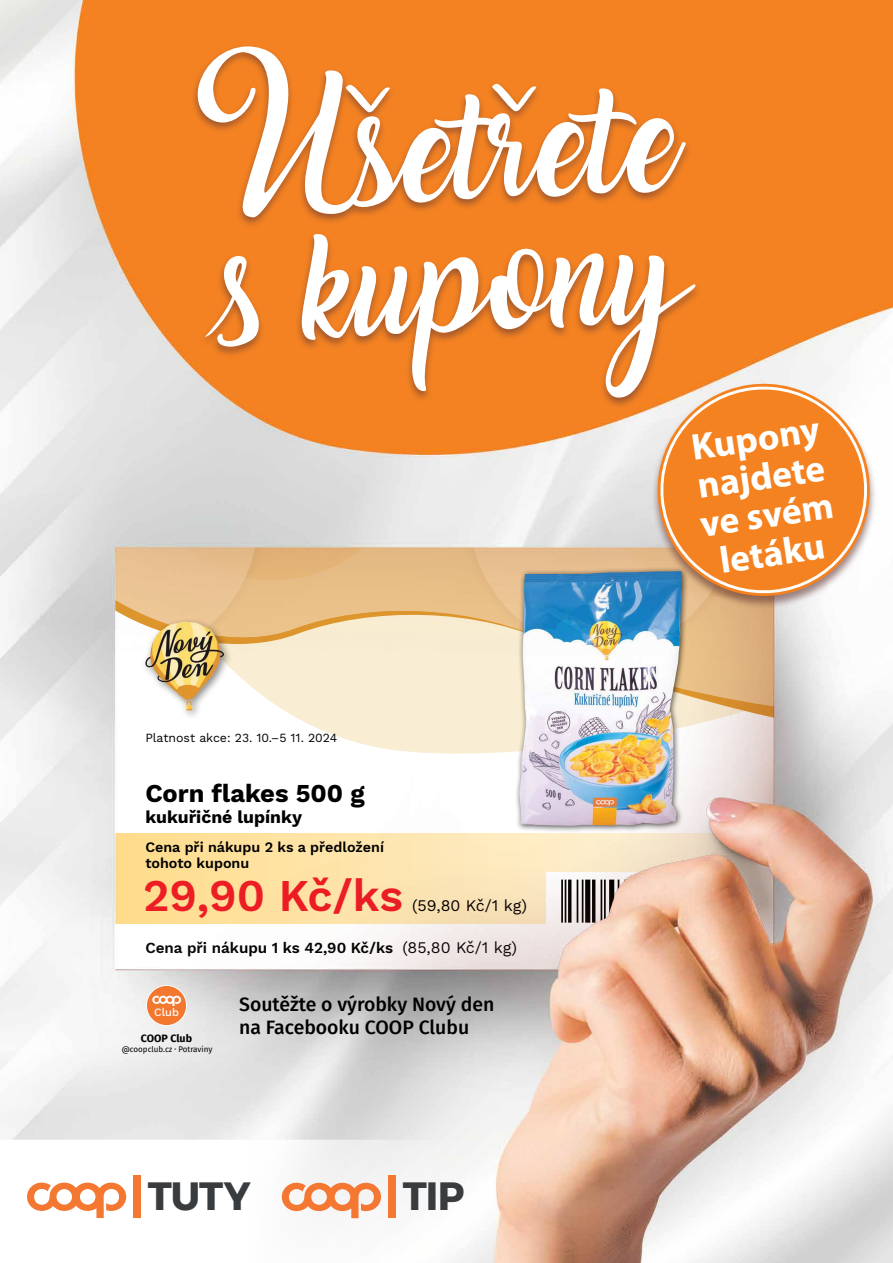
<style>
.page{position:relative;width:893px;height:1263px;background:#fff}
.page>*{position:absolute;margin:0;border:0;box-sizing:border-box;transform-origin:0 0}
.t1{font:600 44.62px "Work Sans";letter-spacing:-.005em;color:#ed1d24}
.t2{font:700 39.3px "Montserrat";letter-spacing:-.025em;color:#393c3f}
.t3{font:700 37.42px/38.7px "Myriad Pro";color:#fff;text-align:center}
.t4{font:700 25.35px "Work Sans";color:#000}
.t5{font:500 19.42px/23.3px "Fira Sans";color:#000}
.t6{font:700 17.55px "Work Sans";color:#000}
.t7{font:15.98px "Work Sans";color:#000}
.t8{font:600 15.15px "Work Sans";color:#000}
.t9{font:600 14.25px/16px "Work Sans";color:#000}
.t10{font:12.3px "Work Sans";color:#000}
.t11{font:500 11.02px "Work Sans";color:#fff}
.t12{font:700 10.65px "Fira Sans";color:#000}
.t13{font:8.02px "Fira Sans";color:#000}
.s1{font-weight:400;font-size:15.98px}
.s2{font-size:5.4px}
.s3{font-size:8.25px}
</style>
<div class="page">
<img style="left:0;top:0;width:893px;height:1263px">
<svg style="left:0;top:1140px;width:494px;height:123px"></svg>
<div style="left:190px;top:44px;width:512px;height:365px;background:#f48222"></div>
<svg style="left:197px;top:46px;width:489px;height:171px"></svg>
<svg style="left:205px;top:256px;width:55px;height:91px"></svg>
<svg style="left:302px;top:234px;width:396px;height:164px"></svg>
<div style="left:651px;top:383px;width:226px;height:226px;background:#633936;opacity:.6"></div>
<svg style="left:650px;top:376px;width:227px;height:227px"></svg>
<svg style="left:657px;top:383px;width:214px;height:214px;background:#ef994f"></svg>
<svg style="left:27px;top:1182px;width:99px;height:36px"></svg>
<div style="left:133px;top:1175px;width:8px;height:43px;background:#f47732"></div>
<svg style="left:282px;top:1183px;width:99px;height:35px"></svg>
<div style="left:388px;top:1175px;width:7px;height:43px;background:#f47732"></div>
<div style="left:66px;top:905px;width:202px;height:190px;background:#fff;opacity:.8"></div>
<svg style="left:152px;top:996px;width:29px;height:10px"></svg>
<p class="t10" style="left:145px;top:731px;width:193px">Platnost akce: 23. 10.–5 11. 2024</p>
<h3 class="t4" style="left:145px;top:778px;width:221px">Corn flakes 500 g</h3>
<p class="t6" style="left:145px;top:807px;width:158px">kukuřičné lupínky</p>
<p class="t9" style="left:145px;top:839px;width:240px">Cena při nákupu 2 ks a předložení tohoto kuponu</p>
<h1 class="t1" style="left:143px;top:869px;width:261px">29,90 Kč/ks</h1>
<p class="t7" style="left:412px;top:896px;width:116px">(59,80 Kč/1 kg)</p>
<p class="t8" style="left:145px;top:939px;width:373px">Cena při nákupu 1 ks 42,90 Kč/ks <span class="s1">(85,80 Kč/1 kg)</span></p>
<p class="t11" style="left:154px;top:1005px;width:26px">Club</p>
<p class="t12" style="left:141px;top:1029px;width:53px">COOP Club</p>
<p class="t13" style="left:122px;top:1043px;width:92px">@coopclub.cz <span class="s2">•</span> Potravin<span class="s3">y</span></p>
<p class="t5" style="left:239px;top:991px;width:257px">Soutěžte o výrobky Nový den na Facebooku COOP Clubu</p>
<h2 class="t2" style="left:148px;top:1165px;width:104px">TUTY</h2>
<h2 class="t2" style="left:403px;top:1165px;width:63px">TIP</h2>
<h3 class="t3" style="left:687px;top:427px;width:136px;rotate:-8deg">Kupony najdete ve svém letáku</h3>
</div>
